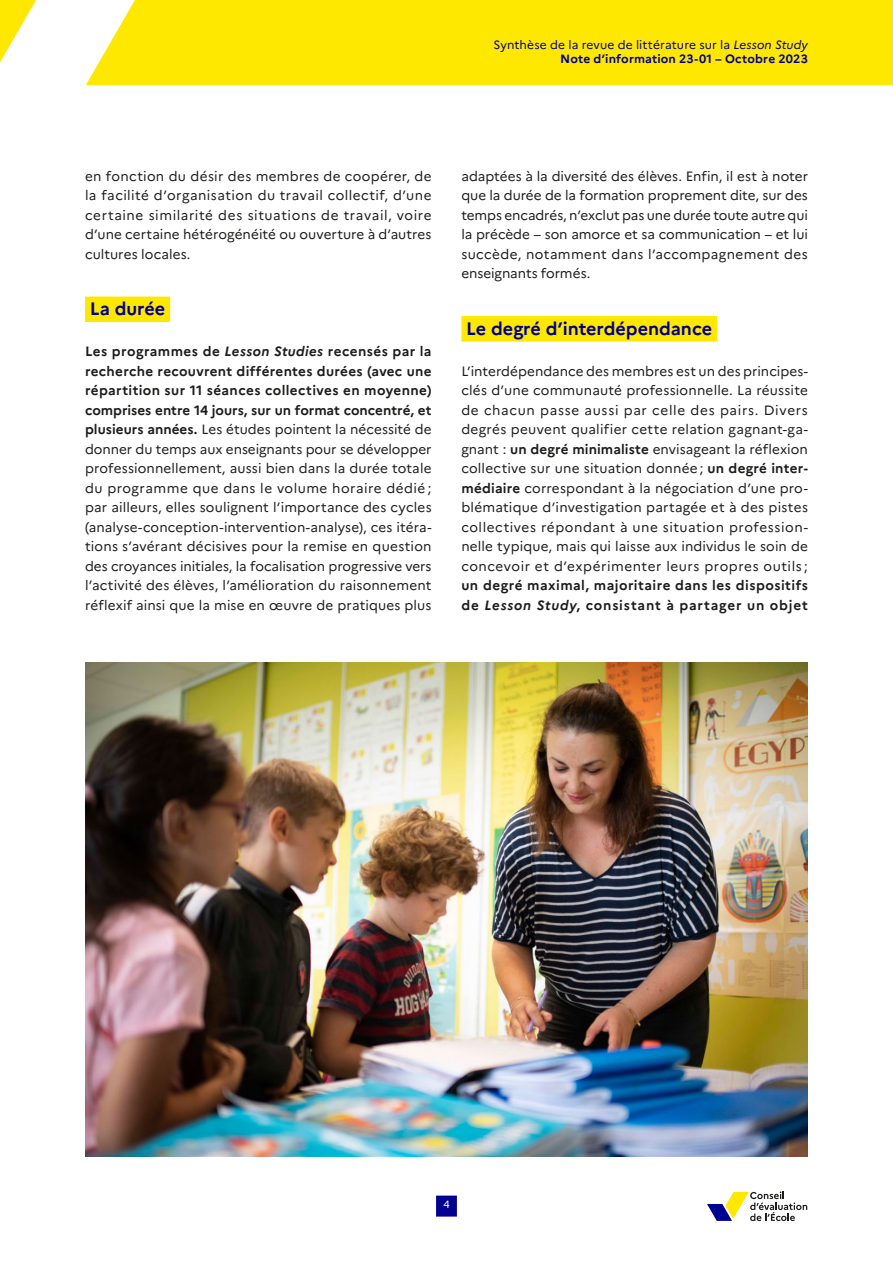
<style>
.page{position:relative;width:893px;height:1263px;background:#fff}
.page>*{position:absolute;margin:0;border:0;box-sizing:border-box;transform-origin:0 0}
.t1{font:700 18px "Marianne";letter-spacing:-.005em;color:#000091}
.t2{font:13.5px/19.5px "Marianne";letter-spacing:.01em;color:#1d1d1b;text-align:justify}
.t3{font:700 13.5px/19.5px "Marianne";letter-spacing:.035em;color:#1d1d1b}
.t4{font:12px/14.4px "Marianne";letter-spacing:.01em;color:#000091;text-align:right}
.t5{font:10.5px "Marianne";color:#fff}
.s1{font-style:italic}
.s2{font-weight:700}
.s3{font-weight:700;font-style:italic}
</style>
<div class="page">
<div style="left:0;top:0;width:893px;height:85px;background:#ffe800"></div>
<svg style="left:0;top:0;width:135px;height:85px"></svg>
<div style="left:85px;top:297px;width:85px;height:25px;background:#ffe800"></div>
<div style="left:461px;top:316px;width:256px;height:26px;background:#ffe800"></div>
<svg style="left:707px;top:1191px;width:100px;height:30px"></svg>
<div style="left:436px;top:1195px;width:21px;height:21px;background:#000091"></div>
<img style="left:85px;top:663px;width:723px;height:493px">
<p class="t4" style="left:493px;top:37px;width:316px">Synthèse de la revue de littérature sur la <span class="s1">Lesson Study<br></span><span class="s2">Note d’information 23-01 – Octobre 2023</span></p>
<p class="t2" style="left:85px;top:166px;width:348px">en fonction du désir des membres de coopérer, de la facilité d’organisation du travail collectif, d’une certaine similarité des situations de travail, voire d’une certaine hétérogénéité ou ouverture à d’autres cultures locales.</p>
<h1 class="t1" style="left:90px;top:298px;width:77px">La durée</h1>
<p class="t2" style="left:85px;top:342px;width:348px"><span class="s2">Les programmes de</span> <span class="s3">Lesson Studies</span> <span class="s2">recensés par la recherche recouvrent différentes durées (avec une répartition sur 11 séances collectives en moyenne) comprises entre 14 jours, sur un format concentré, et plusieurs années.</span> Les études pointent la nécessité de donner du temps aux enseignants pour se développer professionnellement, aussi bien dans la durée totale du programme que dans le volume horaire dédié ; par ailleurs, elles soulignent l’importance des cycles (analyse-conception-intervention-analyse), ces itéra&shy;tions s’avérant décisives pour la remise en question des croyances initiales, la focalisation progressive vers l’activité des élèves, l’amélioration du raisonnement réflexif ainsi que la mise en œuvre de pratiques plus</p>
<p class="t2" style="left:461px;top:166px;width:348px">adaptées à la diversité des élèves. Enfin, il est à noter que la durée de la formation proprement dite, sur des temps encadrés, n’exclut pas une durée toute autre qui la précède – son amorce et sa communication – et lui succède, notamment dans l’accompagnement des enseignants formés.</p>
<h1 class="t1" style="left:466px;top:317px;width:247px">Le degré d’interdépendance</h1>
<p class="t2" style="left:461px;top:361px;width:348px">L’interdépendance des membres est un des principes&shy;clés d’une communauté professionnelle. La réussite de chacun passe aussi par celle des pairs. Divers degrés peuvent qualifier cette relation gagnant-ga&shy;gnant : <span class="s2">un degré minimaliste</span> envisageant la réflexion collective sur une situation donnée; <span class="s2">un degré inter&shy;médiaire</span> correspondant à la négociation d’une pro&shy;blématique d’investigation partagée et à des pistes collectives répondant à une situation profession&shy;nelle typique, mais qui laisse aux individus le soin de concevoir et d’expérimenter leurs propres outils ;</p>
<p class="t3" style="left:461px;top:576px;width:348px">un degré maximal, majoritaire dans les dispositifs de <span class="s1">Lesson Study</span>, consistant à partager un objet</p>
<p class="t5" style="left:443px;top:1198px;width:8px">4</p>
</div>
